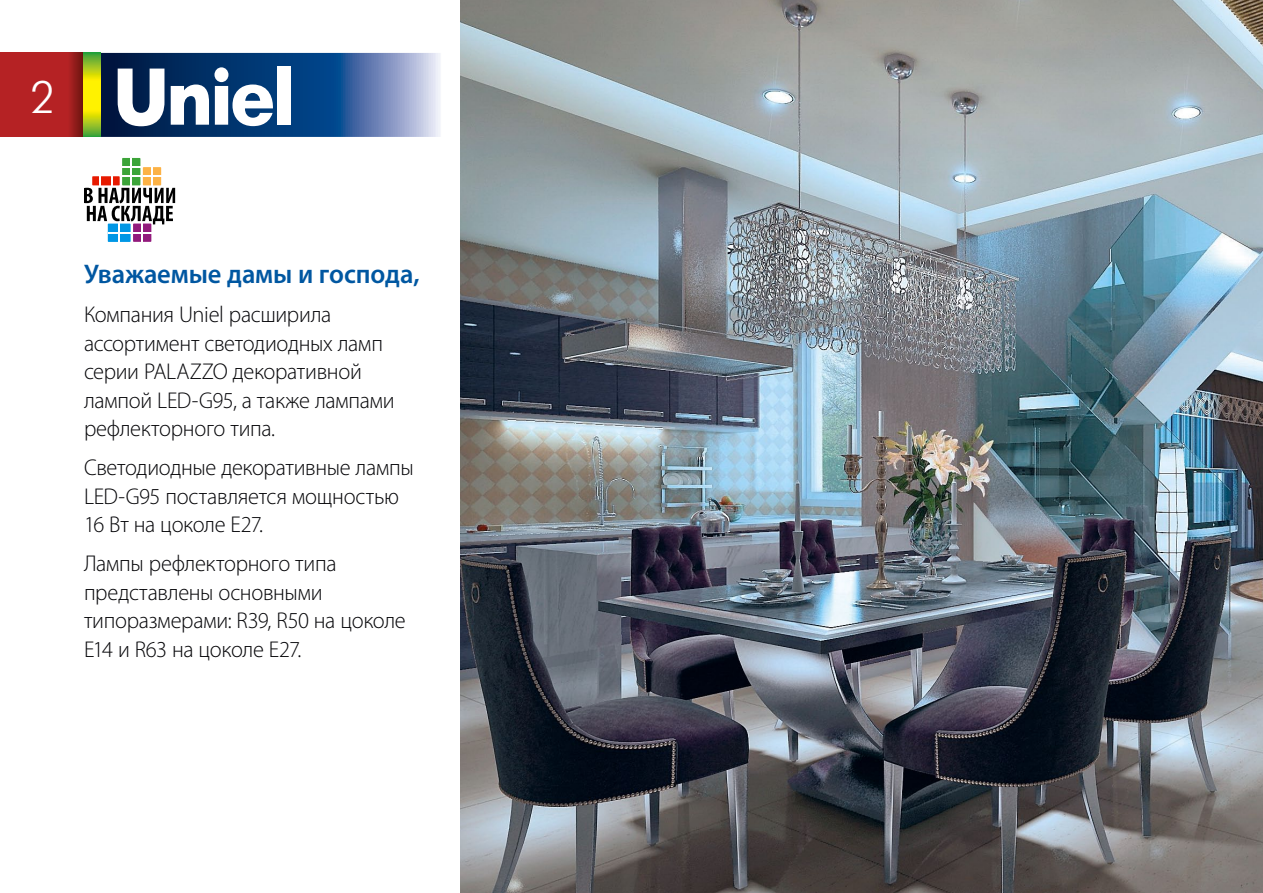
<style>
.page{position:relative;width:1263px;height:893px;background:#fff}
.page>*{position:absolute;margin:0;border:0;box-sizing:border-box;transform-origin:0 0}
.t1{font:45px "Futuris Light C";color:#fff}
.t2{font:600 27px "Myriad Pro";letter-spacing:-.005em;color:#0057a1}
.t3{font:300 22.8px/28.5px "Myriad Pro";letter-spacing:-.015em;color:#050508}
</style>
<div class="page">
<svg style="left:101px;top:53px;width:339px;height:84px;background:#3c6193"></svg>
<svg style="left:118px;top:69px;width:46px;height:57px"></svg>
<svg style="left:171px;top:67px;width:102px;height:59px"></svg>
<div style="left:277px;top:66px;width:13px;height:59px;background:#fff"></div>
<svg style="left:0;top:53px;width:84px;height:84px;background:#ae2221"></svg>
<svg style="left:84px;top:53px;width:17px;height:84px"></svg>
<div style="left:122px;top:158px;width:18px;height:27px;background:#3ca439"></div>
<hr style="left:130px;top:158px;width:2px;height:27px;background:#fff">
<svg style="left:84px;top:166px;width:91px;height:76px"></svg>
<img style="left:460px;top:0;width:803px;height:893px">
<h1 class="t1" style="left:30px;top:75px;width:26px">2</h1>
<p class="t2" style="left:84px;top:257px;width:337px">Уважаемые дамы и господа,</p>
<p class="t3" style="left:84px;top:301px;width:312px">Компания Uniel расширила ассортимент светодиодных ламп серии PALAZZO декоративной лампой LED-G95, а также лампами рефлекторного типа.</p>
<p class="t3" style="left:84px;top:454px;width:331px">Светодиодные декоративные лампы<br>LED-G95 поставляется мощностью<br>16 Вт на цоколе Е27.</p>
<p class="t3" style="left:84px;top:550px;width:323px">Лампы рефлекторного типа представлены основными типоразмерами: R39, R50 на цоколе<br>Е14 и R63 на цоколе Е27.</p>
</div>
